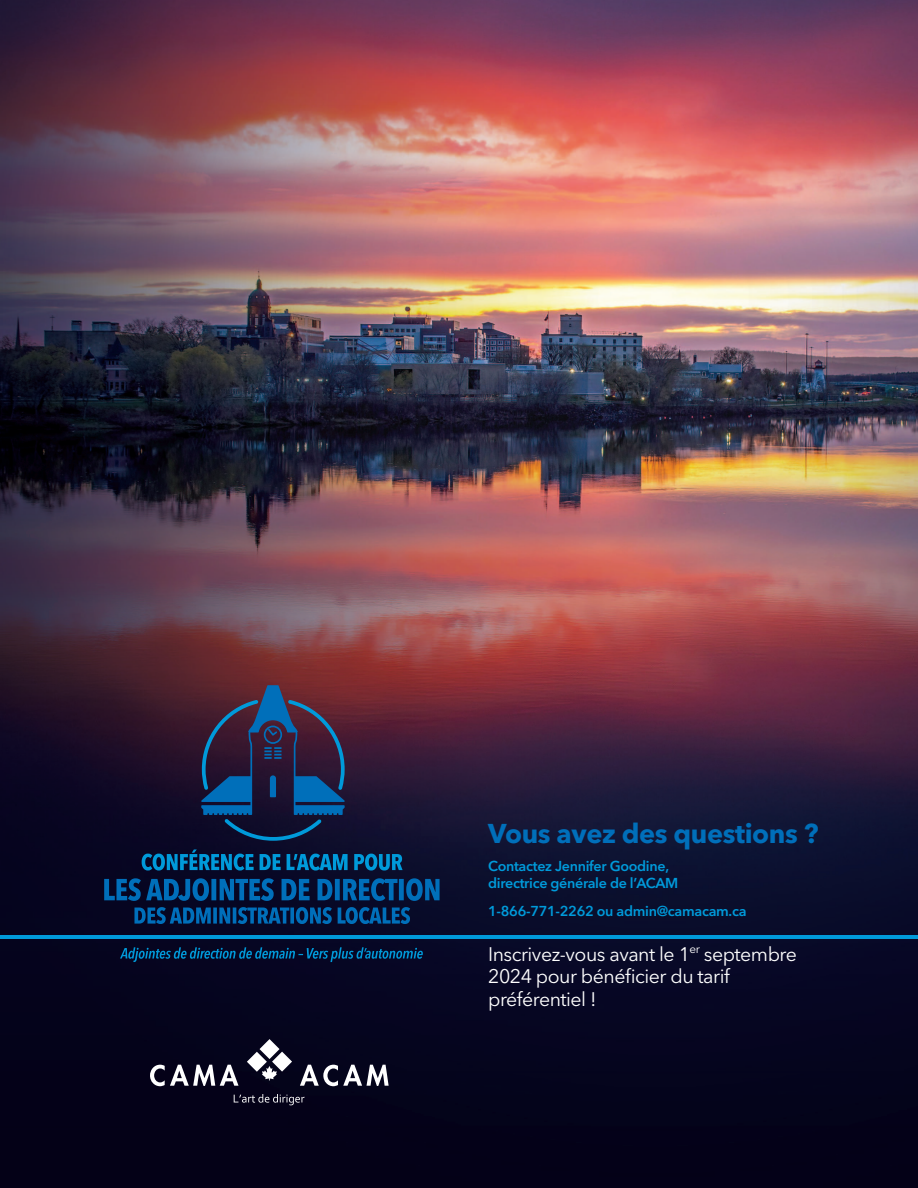
<style>
.page{position:relative;width:918px;height:1188px;background:#fff}
.page>*{position:absolute;margin:0;border:0;box-sizing:border-box;transform-origin:0 0}
.t1{font:700 27px "Avenir Next";letter-spacing:-.015em;color:#006fba}
.t2{font:19.5px/22.5px "Avenir Next";letter-spacing:-.025em;color:#fff}
.t3{font:600 14.25px/17.2px "Avenir Next";letter-spacing:-.02em;color:#009ada}
</style>
<div class="page">
<img style="left:0;top:0;width:918px;height:1188px">
<svg style="left:104px;top:685px;width:336px;height:239px;background:#371d33"></svg>
<svg style="left:120px;top:700px;width:307px;height:262px;background:#172448"></svg>
<hr style="left:0;top:935px;width:918px;height:3px;background:#009ada">
<svg style="left:150px;top:1065px;width:89px;height:21px"></svg>
<svg style="left:300px;top:1065px;width:89px;height:21px"></svg>
<svg style="left:247px;top:1039px;width:45px;height:41px"></svg>
<svg style="left:234px;top:1094px;width:71px;height:11px"></svg>
<p class="t1" style="left:488px;top:823px;width:332px">Vous avez des questions ?</p>
<p class="t3" style="left:488px;top:859px;width:192px">Contactez Jennifer Goodine, directrice générale de l’ACAM</p>
<p class="t3" style="left:488px;top:904px;width:260px">1-866-771-2262 ou admin@camacam.ca</p>
<p class="t2" style="left:488px;top:944px;width:310px">Inscrivez-vous avant le 1<sup>er</sup> septembre<br>2024 pour bénéficier du tarif préférentiel !</p>
</div>
